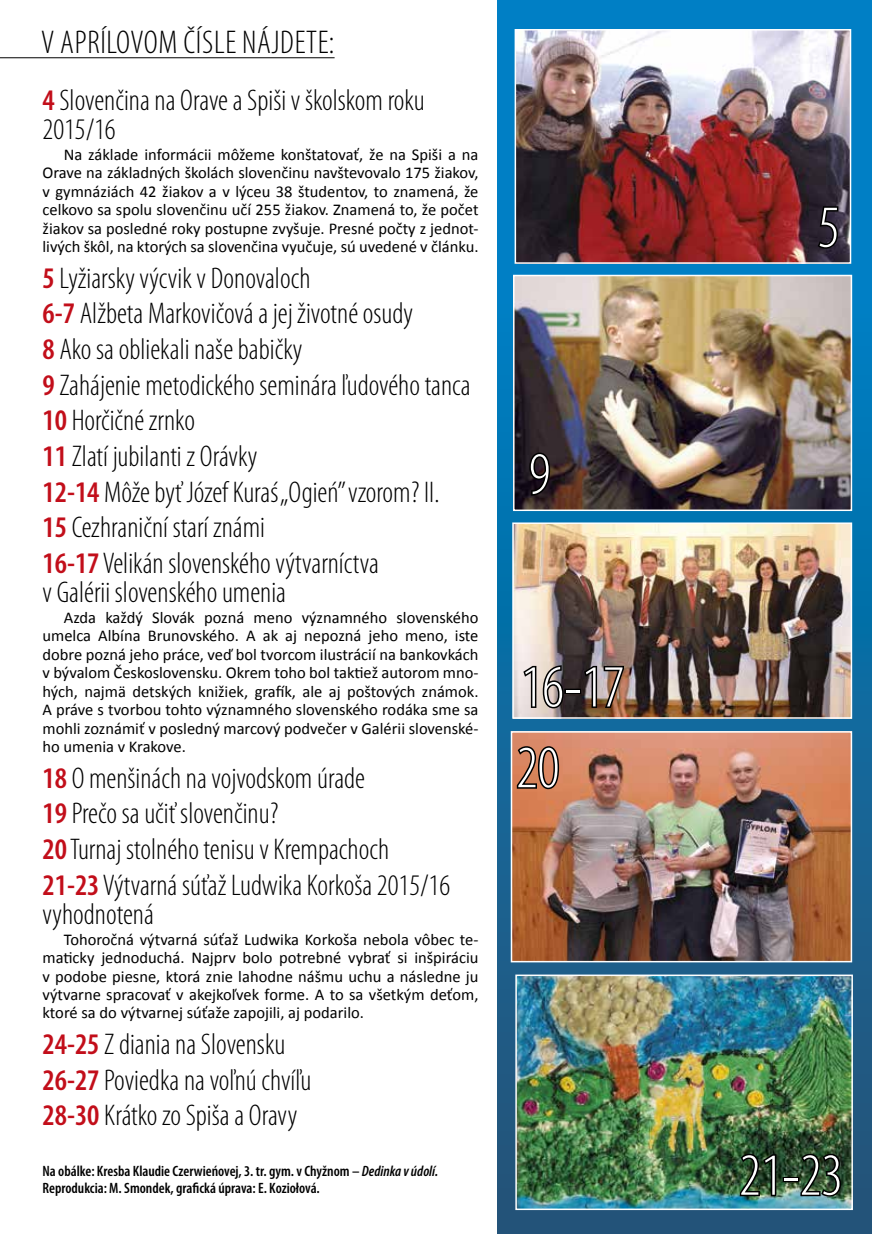
<style>
.page{position:relative;width:872px;height:1234px;background:#fff}
.page>*{position:absolute;margin:0;border:0;box-sizing:border-box;transform-origin:0 0}
.t1{font:300 condensed 60px "Myriad Pro";color:#fff}
.t2{font:300 condensed 33px "Myriad Pro";letter-spacing:.02em;color:#000}
.t3{font:300 condensed 30px/35.7px "Myriad Pro";color:#000}
.t4{font:16.5px/18.5px "Calibri";color:#000;text-align:justify}
.t5{font:600 condensed 15px/16.5px "Myriad Pro";color:#000}
.s1{font-weight:600;color:#c20e1a}
.s2{font-style:italic}
</style>
<div class="page">
<hr style="left:0;top:57px;width:334px;height:1px;background:#000">
<svg style="left:497px;top:0;width:375px;height:1233px;background:#106fa6"></svg>
<img style="left:516px;top:278px;width:333px;height:230px">
<div style="left:513px;top:275px;width:339px;height:236px;border:2px solid #fff"></div>
<img style="left:517px;top:32px;width:331px;height:229px">
<div style="left:514px;top:29px;width:337px;height:235px;border:2px solid #fff"></div>
<img style="left:518px;top:977px;width:332px;height:229px">
<div style="left:515px;top:974px;width:338px;height:235px;border:2px solid #fff"></div>
<img style="left:514px;top:734px;width:335px;height:225px">
<div style="left:511px;top:731px;width:341px;height:231px;border:2px solid #fff"></div>
<img style="left:515px;top:525px;width:334px;height:190px">
<div style="left:512px;top:522px;width:340px;height:196px;border:2px solid #fff"></div>
<svg style="left:816px;top:205px;width:24px;height:45px"></svg>
<svg style="left:514px;top:744px;width:46px;height:46px;background:#804e38"></svg>
<svg style="left:521px;top:663px;width:44px;height:46px;background:#827a77"></svg>
<div style="left:564px;top:688px;width:17px;height:5px;border:3px solid #000"></div>
<svg style="left:582px;top:664px;width:43px;height:45px;background:#69544b"></svg>
<svg style="left:528px;top:451px;width:23px;height:46px"></svg>
<svg style="left:737px;top:1151px;width:40px;height:46px;background:#213822"></svg>
<div style="left:782px;top:1176px;width:17px;height:5px;border:3px solid #000"></div>
<svg style="left:797px;top:1151px;width:45px;height:46px;background:#233625"></svg>
<h2 class="t2" style="left:41px;top:23px;width:295px">V APRÍLOVOM ČÍSLE NÁJDETE:</h2>
<h3 class="t3" style="left:43px;top:85px;width:384px;line-height:29.2px"><span class="s1">4</span> Slovenčina na Orave a Spiši v školskom roku<br>2015/16</h3>
<p class="t4" style="left:43px;top:145px;width:437px;text-indent:21px">Na základe informácii môžeme konštatovať, že na Spiši a na Orave na základných školách slovenčinu navštevovalo 175 žiakov, v gymnáziách 42 žiakov a v lýceu 38 študentov, to znamená, že celkovo sa spolu slovenčinu učí 255 žiakov. Znamená to, že počet žiakov sa posledné roky postupne zvyšuje. Presné počty z jednot&shy;livých škôl, na ktorých sa slovenčina vyučuje, sú uvedené v článku.</p>
<p class="t3" style="left:43px;top:260px;width:429px"><span class="s1">5</span> Lyžiarsky výcvik v Donovaloch<br><span class="s1">6-7</span> Alžbeta Markovičová a jej životné osudy<br><span class="s1">8</span> Ako sa obliekali naše babičky<br><span class="s1">9</span> Zahájenie metodického seminára ľudového tanca <span class="s1">10</span> Horčičné zrnko<br><span class="s1">11</span> Zlatí jubilanti z Orávky<br><span class="s1">12-14</span> Môže byť Józef Kuraś „Ogień” vzorom? II.<br><span class="s1">15</span> Cezhraniční starí známi<br><span class="s1">16-17</span> Velikán slovenského výtvarníctva</p>
<h3 class="t3" style="left:43px;top:574px;width:245px">v Galérii slovenského umenia</h3>
<p class="t4" style="left:43px;top:608px;width:437px;text-indent:21px">Azda každý Slovák pozná meno významného slovenského umelca Albína Brunovského. A ak aj nepozná jeho meno, iste dobre pozná jeho práce, veď bol tvorcom ilustrácií na bankovkách v bývalom Československu. Okrem toho bol taktiež autorom mno&shy;hých, najmä detských knižiek, grafík, ale aj poštových známok.<br>A práve s tvorbou tohto významného slovenského rodáka sme sa mohli zoznámiť v posledný marcový podvečer v Galérii slovenské&shy;ho umenia v Krakove.</p>
<h3 class="t3" style="left:43px;top:759px;width:409px"><span class="s1">18</span> O menšinách na vojvodskom úrade<br><span class="s1">19</span> Prečo sa učiť slovenčinu?<br><span class="s1">20</span> Turnaj stolného tenisu v Krempachoch <span class="s1">21-23</span> Výtvarná súťaž Ludwika Korkoša 2015/16</h3>
<h3 class="t3" style="left:43px;top:895px;width:113px">vyhodnotená</h3>
<p class="t4" style="left:43px;top:929px;width:437px;text-indent:21px">Tohoročná výtvarná súťaž Ludwika Korkoša nebola vôbec te&shy;maticky jednoduchá. Najprv bolo potrebné vybrať si inšpiráciu v podobe piesne, ktorá znie lahodne nášmu uchu a následne ju výtvarne spracovať v akejkoľvek forme. A to sa všetkým deťom, ktoré sa do výtvarnej súťaže zapojili, aj podarilo.</p>
<h3 class="t3" style="left:43px;top:1025px;width:270px"><span class="s1">24-25</span> Z diania na Slovensku<br><span class="s1">26-27</span> Poviedka na voľnú chvíľu<br><span class="s1">28-30</span> Krátko zo Spiša a Oravy</h3>
<p class="t5" style="left:43px;top:1162px;width:397px">Na obálke: Kresba Klaudie Czerwieńovej, 3. tr. gym. v Chyžnom – <span class="s2">Dedinka v údolí.<br></span>Reprodukcia: M. Smondek, grafická úprava: E. Koziołová.</p>
<h1 class="t1" style="left:529px;top:438px;width:23px">9</h1>
<h1 class="t1" style="left:521px;top:651px;width:105px">16-17</h1>
<h1 class="t1" style="left:516px;top:731px;width:45px">20</h1>
<h1 class="t1" style="left:818px;top:191px;width:23px">5</h1>
<h1 class="t1" style="left:739px;top:1139px;width:105px">21-23</h1>
</div>
